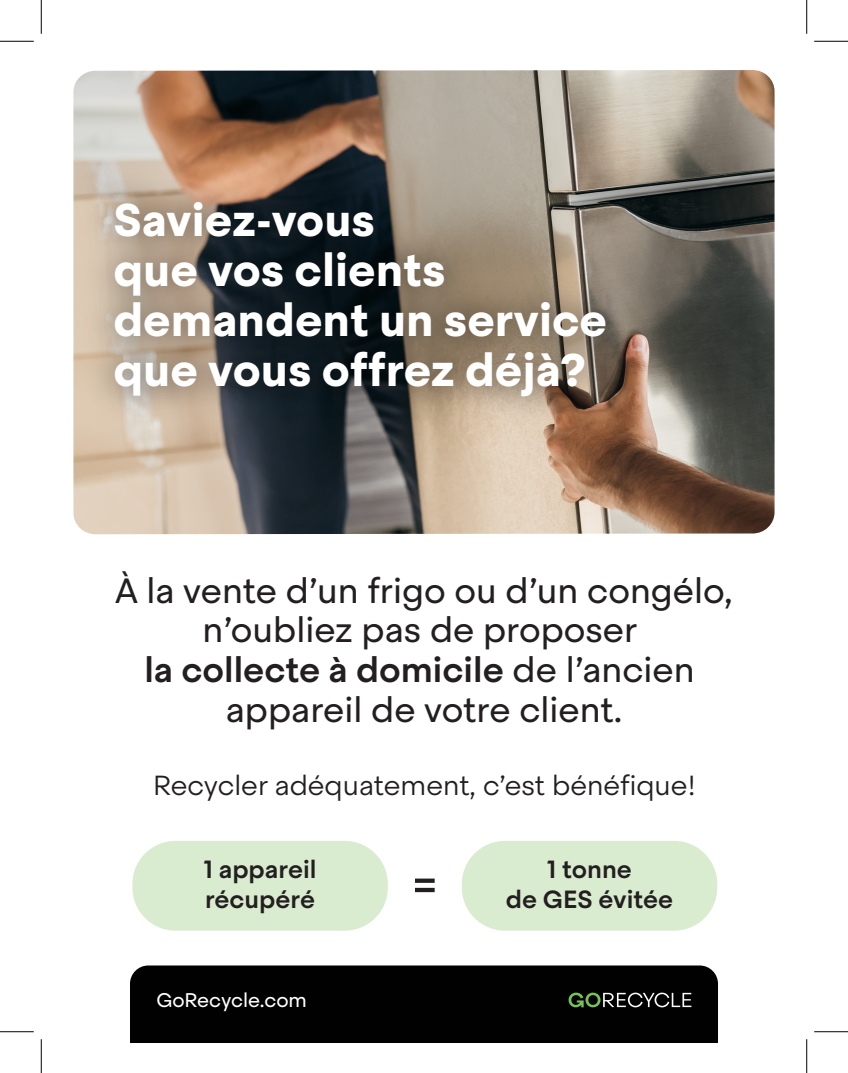
<style>
.page{position:relative;width:848px;height:1073px;background:#fff}
.page>*{position:absolute;margin:0;border:0;box-sizing:border-box;transform-origin:0 0}
.t1{font:700 45.5px/50.1px "Steradian";color:#fff}
.t2{font:34.88px/39.9px "Steradian";color:#231f20;text-align:center}
.t3{font:300 27.5px "Steradian";color:#231f20}
.t4{font:500 24.75px/29.6px "Steradian";color:#231f20}
.t5{font:19.75px "Steradian";color:#fff}
.s1{font-weight:500}
</style>
<div class="page">
<img style="left:73px;top:70px;width:701px;height:464px">
<div style="left:130px;top:965px;width:588px;height:77px;background:#010101"></div>
<svg style="left:568px;top:992px;width:123px;height:15px"></svg>
<img style="left:73px;top:152px;width:589px;height:292px">
<div style="left:132px;top:840px;width:256px;height:90px;background:#daecd0;border-radius:43px"></div>
<div style="left:462px;top:840px;width:255px;height:90px;background:#daecd0;border-radius:43px"></div>
<svg style="left:415px;top:878px;width:19px;height:14px"></svg>
<hr style="left:0;top:41px;width:34px;height:1px;background:#000">
<hr style="left:814px;top:41px;width:34px;height:1px;background:#000">
<hr style="left:0;top:1031px;width:34px;height:1px;background:#000">
<hr style="left:814px;top:1031px;width:34px;height:1px;background:#000">
<hr style="left:41px;top:0;width:1px;height:34px;background:#000">
<hr style="left:41px;top:1039px;width:1px;height:33px;background:#000">
<hr style="left:806px;top:0;width:1px;height:34px;background:#000">
<hr style="left:806px;top:1039px;width:1px;height:33px;background:#000">
<h1 class="t1" style="left:113px;top:195px;width:495px">Saviez-vous<br>que vos clients demandent un service que vous offrez déjà?</h1>
<p class="t2" style="left:115px;top:570px;width:619px">À la vente d’un frigo ou d’un congélo, n’oubliez pas de proposer<br><span class="s1">la collecte à domicile</span> de l’ancien appareil de votre client.</p>
<p class="t3" style="left:153px;top:768px;width:543px">Recycler adéquatement, c’est bénéfique!</p>
<p class="t4" style="left:204px;top:854px;width:114px">1 appareil récupéré</p>
<p class="t4" style="left:506px;top:854px;width:169px;text-align:center">1 tonne<br>de GES évitée</p>
<p class="t5" style="left:156px;top:988px;width:152px">GoRecycle.com</p>
</div>
